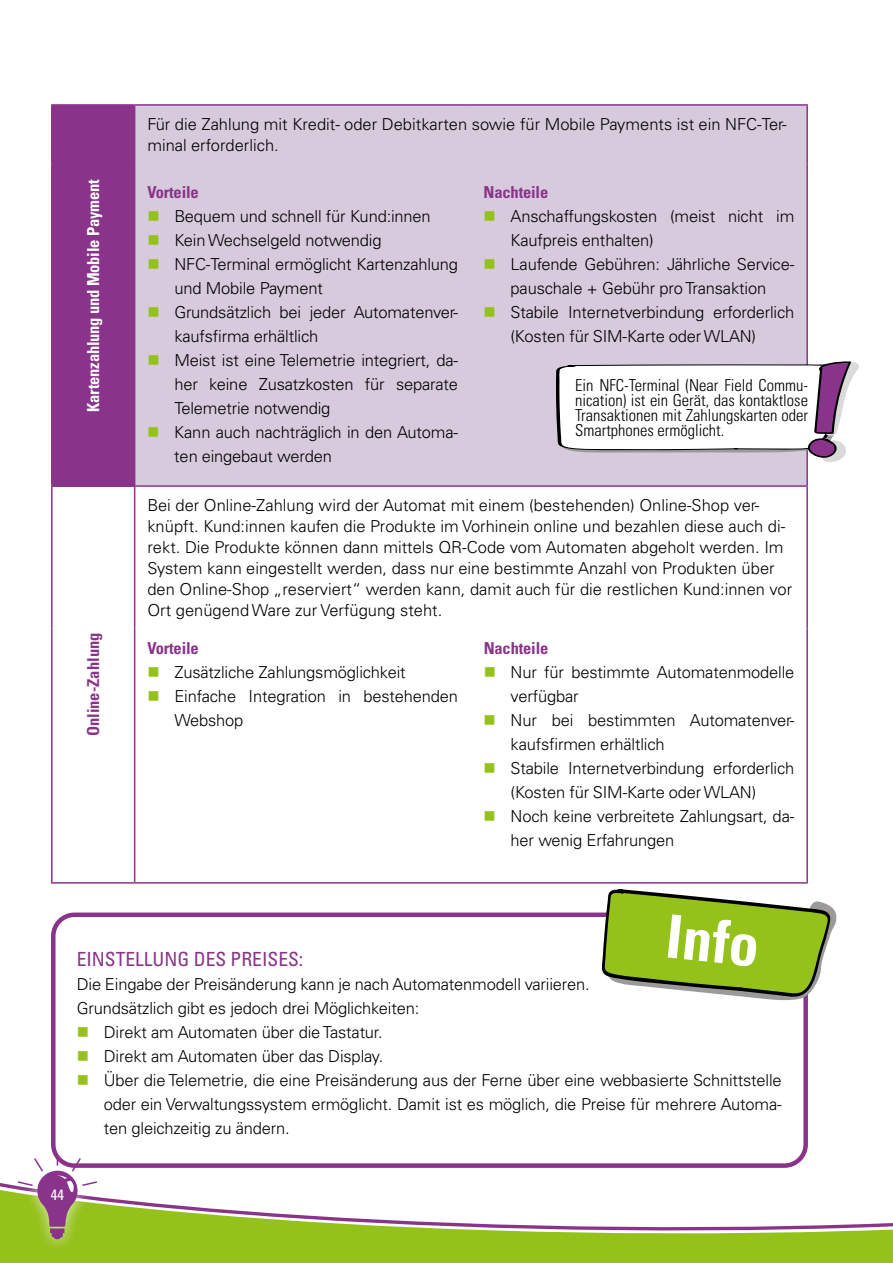
<style>
.page{position:relative;width:893px;height:1263px;background:#fff}
.page>*{position:absolute;margin:0;border:0;box-sizing:border-box;transform-origin:0 0}
.t1{font:700 condensed 60px "Univers LT Pro";color:#fff}
.t2{font:condensed 19.5px "Univers LT Pro";color:#89348a}
.t3{font:300 16.5px/24px "Univers LT Pro 45";letter-spacing:-.01em;color:#000}
.t4{font:300 condensed 16.5px/15px "Univers LT Pro";color:#000;text-align:justify}
.t5{font:700 condensed 16.5px "Univers LT Pro";letter-spacing:-.01em;color:#89348a}
.t6{font:700 condensed 16.5px "Univers LT Pro";letter-spacing:-.01em;color:#fff}
.t7{font:condensed 15px "Univers LT Pro";color:#fff}
</style>
<div class="page">
<svg style="left:0;top:1157px;width:893px;height:106px"></svg>
<div style="left:6px;top:1138px;width:103px;height:114px;background:#fff;opacity:.75"></div>
<svg style="left:16px;top:1151px;width:83px;height:88px"></svg>
<div style="left:51px;top:104px;width:757px;height:1053px;background:#fff"></div>
<div style="left:52px;top:105px;width:83px;height:381px;background:#89348a"></div>
<div style="left:135px;top:106px;width:671px;height:379px;background:#d6cadc"></div>
<hr style="left:806px;top:628px;width:2px;height:254px;background:#89348a">
<hr style="left:471px;top:882px;width:337px;height:2px;background:#89348a">
<hr style="left:135px;top:882px;width:336px;height:2px;background:#89348a">
<hr style="left:51px;top:487px;width:2px;height:141px;background:#89348a">
<hr style="left:51px;top:628px;width:2px;height:254px;background:#89348a">
<hr style="left:134px;top:628px;width:1px;height:254px;background:#89348a">
<hr style="left:51px;top:882px;width:84px;height:2px;background:#89348a">
<hr style="left:134px;top:487px;width:1px;height:141px;background:#89348a">
<hr style="left:806px;top:487px;width:2px;height:141px;background:#89348a">
<hr style="left:135px;top:104px;width:336px;height:2px;background:#89348a">
<hr style="left:471px;top:104px;width:337px;height:2px;background:#89348a">
<hr style="left:806px;top:106px;width:2px;height:57px;background:#89348a">
<hr style="left:806px;top:163px;width:2px;height:322px;background:#89348a">
<hr style="left:471px;top:485px;width:337px;height:2px;background:#89348a">
<hr style="left:135px;top:485px;width:336px;height:2px;background:#89348a">
<hr style="left:51px;top:104px;width:84px;height:2px;background:#89348a">
<hr style="left:51px;top:106px;width:2px;height:57px;background:#89348a">
<hr style="left:51px;top:163px;width:2px;height:322px;background:#89348a">
<hr style="left:51px;top:485px;width:84px;height:2px;background:#89348a">
<svg style="left:556px;top:361px;width:303px;height:101px"></svg>
<div style="left:51px;top:912px;width:757px;height:256px;border:4px solid #89348a;border-radius:21px"></div>
<svg style="left:601px;top:889px;width:236px;height:111px"></svg>
<svg style="left:149px;top:211px;width:9px;height:10px"></svg>
<svg style="left:149px;top:235px;width:9px;height:10px"></svg>
<svg style="left:149px;top:259px;width:9px;height:10px"></svg>
<svg style="left:149px;top:307px;width:9px;height:10px"></svg>
<svg style="left:149px;top:355px;width:9px;height:10px"></svg>
<svg style="left:149px;top:427px;width:9px;height:10px"></svg>
<svg style="left:485px;top:211px;width:9px;height:10px"></svg>
<svg style="left:485px;top:259px;width:9px;height:10px"></svg>
<svg style="left:485px;top:307px;width:9px;height:10px"></svg>
<p class="t6" style="left:83px;top:412px;width:234px;rotate:-90deg">Kartenzahlung und Mobile Payment</p>
<p class="t5" style="left:83px;top:736px;width:105px;rotate:-90deg">Online-Zahlung</p>
<p class="t3" style="left:147px;top:113px;width:641px;line-height:21px">Für die Zahlung mit Kredit- oder Debitkarten sowie für Mobile Payments ist ein NFC-Ter&shy;minal erforderlich.</p>
<p class="t5" style="left:147px;top:182px;width:53px">Vorteile</p>
<p class="t3" style="left:174px;top:204px;width:285px">Bequem und schnell für Kund:innen<br>Kein Wechselgeld notwendig<br>NFC-Terminal ermöglicht Kartenzahlung und Mobile Payment<br>Grundsätzlich bei jeder Automatenver&shy;kaufsfirma erhältlich<br>Meist ist eine Telemetrie integriert, da&shy;her keine Zusatzkosten für separate<br>Telemetrie notwendig<br>Kann auch nachträglich in den Automa&shy;ten eingebaut werden</p>
<p class="t5" style="left:484px;top:182px;width:66px">Nachteile</p>
<p class="t3" style="left:511px;top:204px;width:285px">Anschaffungskosten (meist nicht im Kaufpreis enthalten)<br>Laufende Gebühren: Jährliche Service&shy;pauschale + Gebühr pro Transaktion Stabile Internetverbindung erforderlich (Kosten für SIM-Karte oder WLAN)</p>
<p class="t4" style="left:575px;top:376px;width:234px">Ein NFC-Terminal (Near Field Commu&shy;nication) ist ein Gerät, das kontaktlose Transaktionen mit Zahlungskarten oder Smartphones ermöglicht.</p>
<p class="t3" style="left:147px;top:494px;width:646px;line-height:21px">Bei der Online-Zahlung wird der Automat mit einem (bestehenden) Online-Shop ver&shy;knüpft. Kund:innen kaufen die Produkte im Vorhinein online und bezahlen diese auch di&shy;rekt. Die Produkte können dann mittels QR-Code vom Automaten abgeholt werden. Im System kann eingestellt werden, dass nur eine bestimmte Anzahl von Produkten über den Online-Shop „reserviert“ werden kann, damit auch für die restlichen Kund:innen vor Ort genügend Ware zur Verfügung steht.</p>
<p class="t5" style="left:147px;top:638px;width:53px">Vorteile</p>
<p class="t3" style="left:174px;top:660px;width:285px">Zusätzliche Zahlungsmöglichkeit<br>Einfache Integration in bestehenden<br>Webshop</p>
<p class="t5" style="left:484px;top:638px;width:66px">Nachteile</p>
<p class="t3" style="left:511px;top:660px;width:285px">Nur für bestimmte Automatenmodelle verfügbar<br>Nur bei bestimmten Automatenver&shy;kaufsfirmen erhältlich<br>Stabile Internetverbindung erforderlich (Kosten für SIM-Karte oder WLAN)<br>Noch keine verbreitete Zahlungsart, da&shy;her wenig Erfahrungen</p>
<h1 class="t1" style="left:670px;top:899px;width:95px;rotate:6deg">Info</h1>
<p class="t2" style="left:77px;top:947px;width:228px">EINSTELLUNG DES PREISES:</p>
<p class="t3" style="left:77px;top:972px;width:515px">Die Eingabe der Preisänderung kann je nach Automatenmodell variieren.</p>
<p class="t3" style="left:77px;top:996px;width:344px">Grundsätzlich gibt es jedoch drei Möglichkeiten:</p>
<p class="t3" style="left:104px;top:1020px;width:280px">Direkt am Automaten über die Tastatur.</p>
<p class="t3" style="left:104px;top:1044px;width:281px">Direkt am Automaten über das Display.</p>
<p class="t3" style="left:104px;top:1068px;width:680px">Über die Telemetrie, die eine Preisänderung aus der Ferne über eine webbasierte Schnittstelle</p>
<p class="t3" style="left:104px;top:1092px;width:680px">oder ein Verwaltungssystem ermöglicht. Damit ist es möglich, die Preise für mehrere Automa-</p>
<p class="t3" style="left:104px;top:1116px;width:188px">ten gleichzeitig zu ändern.</p>
<p class="t7" style="left:51px;top:1185px;width:15px">44</p>
</div>
